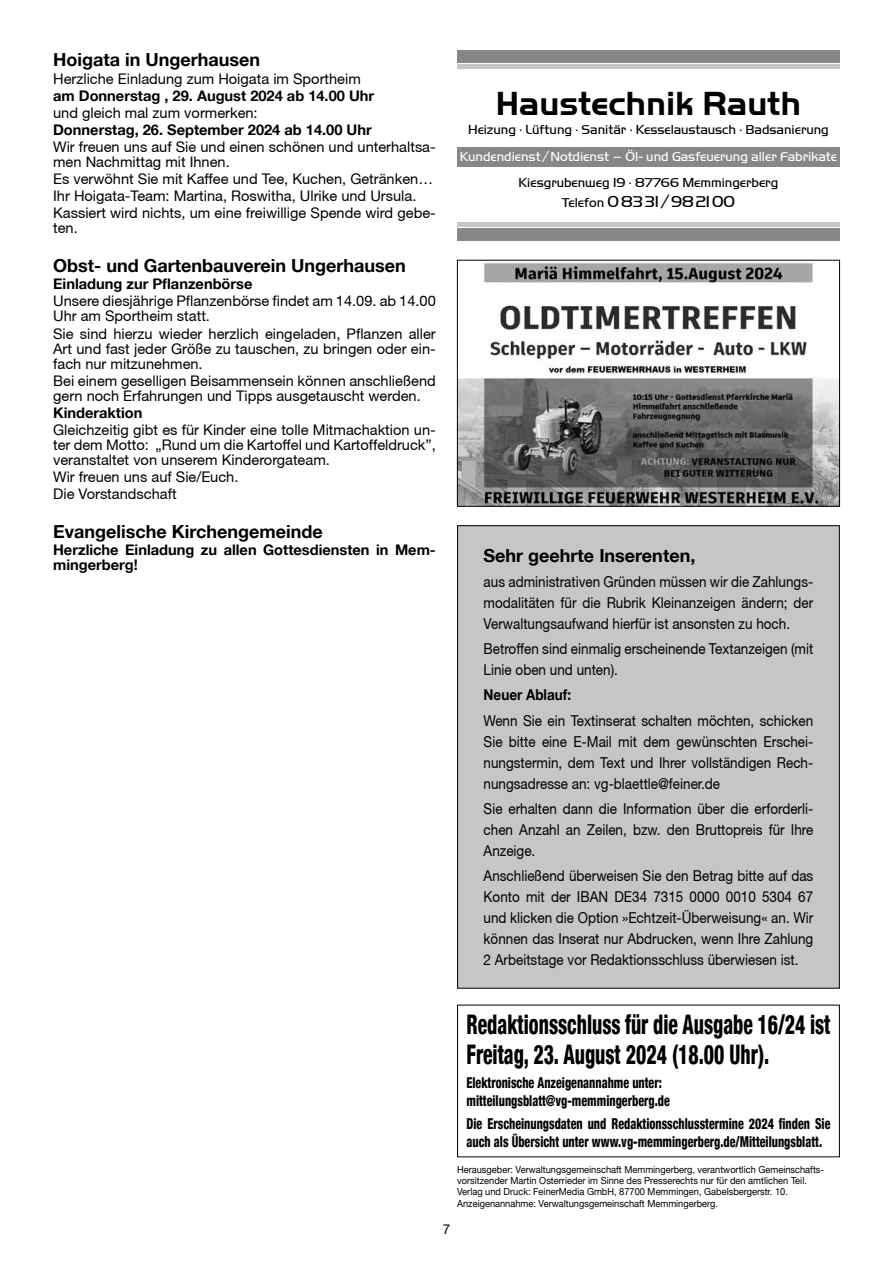
<style>
.page{position:relative;width:893px;height:1263px;background:#fff}
.page>*{position:absolute;margin:0;border:0;box-sizing:border-box;transform-origin:0 0}
.t1{font:700 34.5px "Huntington";letter-spacing:-.005em;color:#000}
.t2{font:800 condensed 27px/30px "Helvetica 87";color:#000;scale:.73 1}
.t3{font:700 18px "Helvetica 75";color:#000}
.t4{font:300 16.5px "Huntington";color:#000}
.t5{font:15px/21px "Helvetica 55 Roman";color:#000;text-align:justify;scale:.9 1}
.t6{font:800 condensed 15px/18px "Helvetica 87";color:#000;scale:.8 1}
.t7{font:700 15px "Helvetica 75";color:#000;scale:.9 1}
.t8{font:14.7px/15px "Helvetica 55 Roman";color:#000}
.t9{font:700 14.7px/15px "Helvetica 75";color:#000}
.t10{font:300 13.5px "Huntington";letter-spacing:-.005em;color:#000}
.t11{font:300 13.5px "Huntington";letter-spacing:-.005em;color:#fff}
.t12{font:13.5px "Helvetica 55 Roman";color:#000}
.t13{font:9.75px/11.2px "Helvetica Neue";color:#000;scale:.95 1}
.s1{font-size:13.5px}
</style>
<div class="page">
<div style="left:458px;top:526px;width:381px;height:462px;background:#c5c6c6"></div>
<div style="left:457px;top:50px;width:383px;height:13px;background:#868786"></div>
<hr style="left:457px;top:65px;width:383px;height:4px;background:#c5c6c6">
<div style="left:457px;top:147px;width:383px;height:19px;background:#868786"></div>
<hr style="left:457px;top:222px;width:383px;height:4px;background:#c5c6c6">
<div style="left:457px;top:229px;width:383px;height:12px;background:#868786"></div>
<img style="left:459px;top:263px;width:379px;height:242px">
<div style="left:457px;top:260px;width:383px;height:247px;border:1px solid #000"></div>
<p class="t3" style="left:53px;top:49px;width:209px">Hoigata in Ungerhausen</p>
<p class="t8" style="left:53px;top:71px;width:309px">Herzliche Einladung zum Hoigata im Sportheim</p>
<p class="t9" style="left:53px;top:88px;width:323px">am Donnerstag , 29. August 2024 ab 14.00 Uhr</p>
<p class="t8" style="left:53px;top:105px;width:206px">und gleich mal zum vormerken:</p>
<p class="t9" style="left:53px;top:122px;width:320px">Donnerstag, 26. September 2024 ab 14.00 Uhr</p>
<p class="t8" style="left:53px;top:139px;width:384px">Wir freuen uns auf Sie und einen schönen und unterhaltsa&shy;men Nachmittag mit Ihnen.</p>
<p class="t8" style="left:53px;top:170px;width:384px;line-height:17.1px">Es verwöhnt Sie mit Kaffee und Tee, Kuchen, Getränken…<br>Ihr Hoigata-Team: Martina, Roswitha, Ulrike und Ursula.<br>Kassiert wird nichts, um eine freiwillige Spende wird gebe-</p>
<p class="t8" style="left:53px;top:221px;width:26px">ten.</p>
<p class="t3" style="left:53px;top:255px;width:354px">Obst- und Gartenbauverein Ungerhausen</p>
<p class="t9" style="left:53px;top:276px;width:201px">Einladung zur Pflanzenbörse</p>
<p class="t8" style="left:53px;top:294px;width:384px">Unsere diesjährige Pflanzenbörse findet am 14.09. ab 14.00<br>Uhr am Sportheim statt.</p>
<p class="t8" style="left:53px;top:326px;width:384px;text-align:justify">Sie sind hierzu wieder herzlich eingeladen, Pflanzen aller Art und fast jeder Größe zu tauschen, zu bringen oder ein&shy;fach nur mitzunehmen.</p>
<p class="t8" style="left:53px;top:373px;width:384px">Bei einem geselligen Beisammensein können anschließend gern noch Erfahrungen und Tipps ausgetauscht werden.</p>
<p class="t9" style="left:53px;top:405px;width:91px">Kinderaktion</p>
<p class="t8" style="left:53px;top:422px;width:384px;text-align:justify">Gleichzeitig gibt es für Kinder eine tolle Mitmachaktion un&shy;ter dem Motto: „Rund um die Kartoffel und Kartoffeldruck”, veranstaltet von unserem Kinderorgateam.</p>
<p class="t8" style="left:53px;top:468px;width:187px;line-height:17.1px">Wir freuen uns auf Sie/Euch.<br>Die Vorstandschaft</p>
<p class="t3" style="left:53px;top:520px;width:271px">Evangelische Kirchengemeinde</p>
<p class="t9" style="left:53px;top:542px;width:384px">Herzliche Einladung zu allen Gottesdiensten in Mem&shy;mingerberg!</p>
<p class="t3" style="left:484px;top:544px;width:213px">Sehr geehrte Inserenten,</p>
<p class="t5" style="left:484px;top:571px;width:368px">aus administrativen Gründen müssen wir die Zahlungs&shy;modalitäten für die Rubrik Kleinanzeigen ändern; der Verwaltungsaufwand hierfür ist ansonsten zu hoch.</p>
<p class="t5" style="left:484px;top:638px;width:368px">Betroffen sind einmalig erscheinende Textanzeigen (mit<br>Linie oben und unten).</p>
<p class="t7" style="left:484px;top:686px;width:99px">Neuer Ablauf:</p>
<p class="t5" style="left:484px;top:709px;width:368px">Wenn Sie ein Textinserat schalten möchten, schicken Sie bitte eine E-Mail mit dem gewünschten Erschei&shy;nungstermin, dem Text und Ihrer vollständigen Rech&shy;nungsadresse an: vg-blaettle@feiner.de</p>
<p class="t5" style="left:484px;top:798px;width:368px">Sie erhalten dann die Information über die erforderli&shy;chen Anzahl an Zeilen, bzw. den Bruttopreis für Ihre Anzeige.</p>
<p class="t5" style="left:484px;top:865px;width:368px">Anschließend überweisen Sie den Betrag bitte auf das Konto mit der IBAN DE34 7315 0000 0010 5304 67 und klicken die Option »Echtzeit-Überweisung« an. Wir können das Inserat nur Abdrucken, wenn Ihre Zahlung 2 Arbeitstage vor Redaktionsschluss überwiesen ist.</p>
<h1 class="t1" style="left:496px;top:84px;width:307px">Haustechnik Rauth</h1>
<p class="t10" style="left:468px;top:122px;width:362px">Heizung · Lüftung · Sanitär · Kesselaustausch · Badsanierung</p>
<p class="t11" style="left:460px;top:148px;width:379px">Kundendienst /Notdienst – Öl- und Gasfeuerung aller Fabrikate</p>
<p class="t10" style="left:519px;top:175px;width:261px">Kiesgrubenweg 19 · 87766 Memmingerberg</p>
<p class="t4" style="left:562px;top:192px;width:175px"><span class="s1">Telefon</span> 08331 /982100</p>
<h2 class="t2" style="left:466px;top:1009px;width:500px">Redaktionsschluss für die Ausgabe 16/24 ist<br>Freitag, 23. August 2024 (18.00 Uhr).</h2>
<p class="t6" style="left:466px;top:1073px;width:256px">Elektronische Anzeigenannahme unter: mitteilungsblatt@vg-memmingerberg.de</p>
<p class="t6" style="left:466px;top:1115px;width:456px">Die Erscheinungsdaten und Redaktionsschlusstermine 2024 finden Sie auch als Übersicht unter www.vg-memmingerberg.de/Mitteilungsblatt.</p>
<p class="t13" style="left:457px;top:1164px;width:388px">Herausgeber: Verwaltungsgemeinschaft Memmingerberg, verantwortlich Gemeinschafts&shy;vorsitzender Martin Osterrieder im Sinne des Presserechts nur für den amtlichen Teil.<br>Verlag und Druck: FeinerMedia GmbH, 87700 Memmingen, Gabelsbergerstr. 10.<br>Anzeigenannahme: Verwaltungsgemeinschaft Memmingerberg.</p>
<p class="t12" style="left:443px;top:1221px;width:9px">7</p>
</div>
